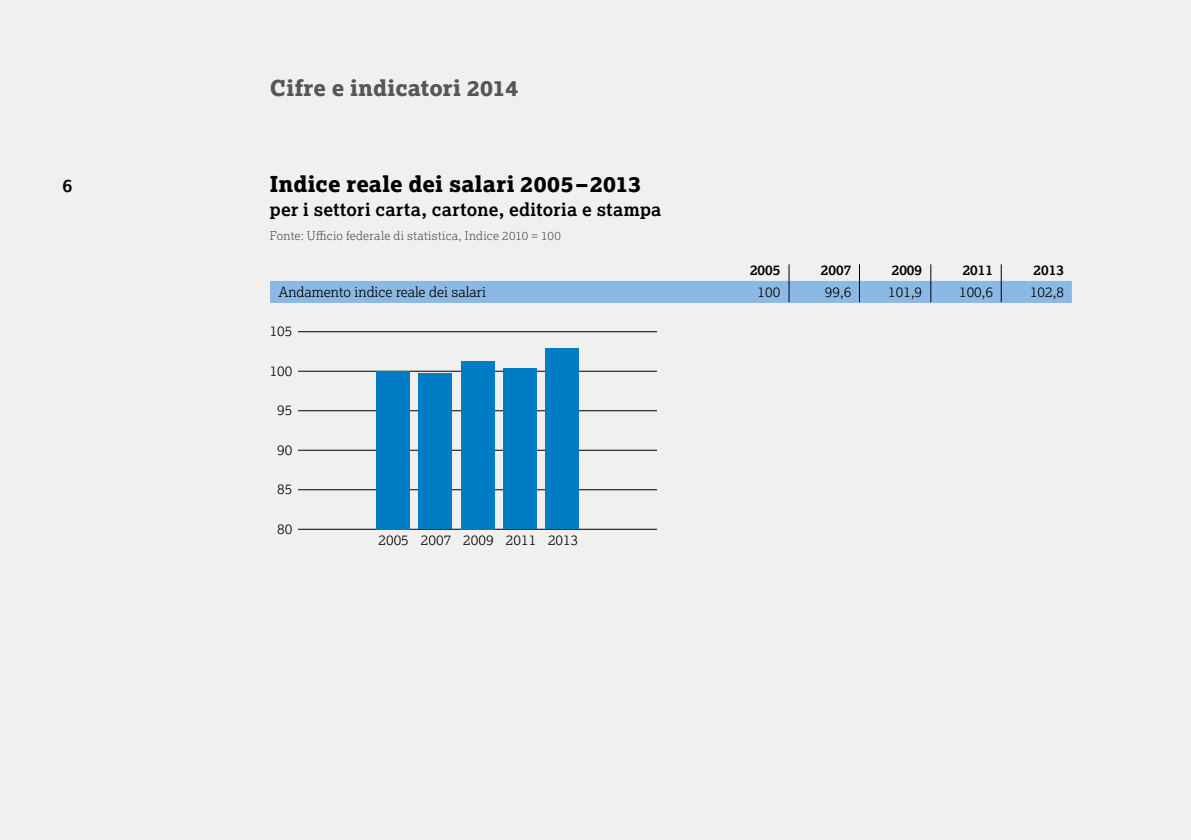
<style>
.page{position:relative;width:1191px;height:840px;background:#fff}
.page>*{position:absolute;margin:0;border:0;box-sizing:border-box;transform-origin:0 0}
.t1{font:800 22px "Lexia";letter-spacing:.01em;color:#000}
.t2{font:800 22px "Lexia";letter-spacing:.01em;color:#565656}
.t3{font:700 18px "Lexia";letter-spacing:.015em;color:#000}
.t4{font:300 14px "Lexia";color:#000}
.t5{font:700 14px "Lexia";color:#000}
.t6{font:300 12px "Lexia";letter-spacing:.02em;color:#565656}
</style>
<div class="page">
<div style="left:0;top:0;width:1191px;height:839px;background:#f0f0f0"></div>
<hr style="left:298px;top:528px;width:359px;height:1px;background:#000">
<hr style="left:298px;top:489px;width:359px;height:1px;background:#000">
<hr style="left:298px;top:449px;width:359px;height:1px;background:#000">
<hr style="left:298px;top:410px;width:359px;height:1px;background:#000">
<hr style="left:298px;top:370px;width:359px;height:1px;background:#000">
<hr style="left:298px;top:331px;width:359px;height:1px;background:#000">
<div style="left:546px;top:348px;width:33px;height:181px;background:#007cc5"></div>
<div style="left:503px;top:368px;width:33px;height:161px;background:#007cc5"></div>
<div style="left:461px;top:361px;width:33px;height:168px;background:#007cc5"></div>
<div style="left:419px;top:373px;width:33px;height:156px;background:#007cc5"></div>
<div style="left:376px;top:371px;width:33px;height:158px;background:#007cc5"></div>
<div style="left:270px;top:281px;width:801px;height:22px;background:#8cb9e4"></div>
<hr style="left:788px;top:264px;width:1px;height:38px;background:#000">
<hr style="left:859px;top:264px;width:1px;height:38px;background:#000">
<hr style="left:930px;top:264px;width:1px;height:38px;background:#000">
<hr style="left:1001px;top:264px;width:1px;height:38px;background:#000">
<p class="t3" style="left:62px;top:174px;width:11px">6</p>
<h1 class="t2" style="left:270px;top:74px;width:250px">Cifre e indicatori 2014</h1>
<h1 class="t1" style="left:270px;top:170px;width:373px">Indice reale dei salari 2005–2013</h1>
<p class="t3" style="left:270px;top:198px;width:393px">per i settori carta, cartone, editoria e stampa</p>
<p class="t6" style="left:270px;top:228px;width:292px">Fonte: Ufficio federale di statistica, Indice 2010 = 100</p>
<p class="t5" style="left:750px;top:261px;width:32px">2005</p>
<p class="t5" style="left:821px;top:261px;width:32px">2007</p>
<p class="t5" style="left:891px;top:261px;width:32px">2009</p>
<p class="t5" style="left:962px;top:261px;width:32px">2011</p>
<p class="t5" style="left:1033px;top:261px;width:32px">2013</p>
<p class="t4" style="left:278px;top:283px;width:209px">Andamento indice reale dei salari</p>
<p class="t4" style="left:757px;top:283px;width:24px">100</p>
<p class="t4" style="left:825px;top:283px;width:28px">99,6</p>
<p class="t4" style="left:888px;top:283px;width:35px">101,9</p>
<p class="t4" style="left:959px;top:283px;width:35px">100,6</p>
<p class="t4" style="left:1030px;top:283px;width:35px">102,8</p>
<p class="t4" style="left:270px;top:322px;width:24px">105</p>
<p class="t4" style="left:270px;top:361px;width:24px">100</p>
<p class="t4" style="left:277px;top:401px;width:17px">95</p>
<p class="t4" style="left:277px;top:440px;width:17px">90</p>
<p class="t4" style="left:277px;top:480px;width:17px">85</p>
<p class="t4" style="left:277px;top:519px;width:17px">80</p>
<p class="t4" style="left:378px;top:530px;width:201px">2005 2007 2009 2011 2013</p>
</div>
